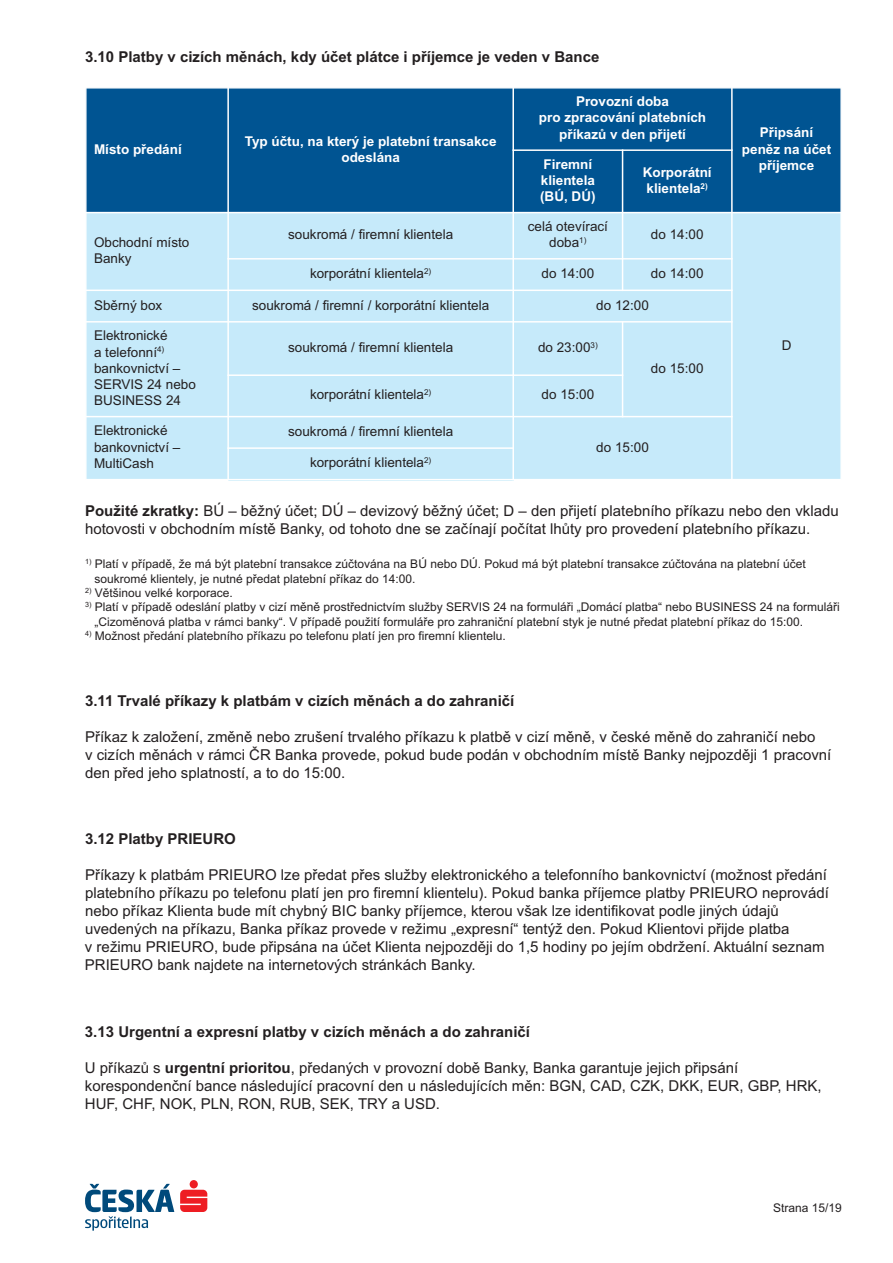
<style>
.page{position:relative;width:893px;height:1263px;background:#fff}
.page>*{position:absolute;margin:0;border:0;box-sizing:border-box;transform-origin:0 0}
.t1{font:15px/18px "Arial";color:#231f20}
.t2{font:700 15px "Arial";color:#231f20}
.t3{font:13.5px/16.2px "Arial";color:#231f20}
.t4{font:700 13.5px/16.2px "Arial";color:#fff;text-align:center}
.t5{font:12px/14.4px "Arial";color:#231f20}
.s1{font-weight:700}
</style>
<div class="page">
<div style="left:85px;top:87px;width:143px;height:126px;background:#005492"></div>
<div style="left:228px;top:87px;width:285px;height:126px;background:#005492"></div>
<div style="left:513px;top:87px;width:219px;height:63px;background:#005492"></div>
<div style="left:732px;top:87px;width:110px;height:126px;background:#005492"></div>
<div style="left:513px;top:150px;width:110px;height:63px;background:#005492"></div>
<div style="left:623px;top:150px;width:109px;height:63px;background:#005492"></div>
<div style="left:85px;top:213px;width:143px;height:77px;background:#c6eafa"></div>
<div style="left:228px;top:213px;width:285px;height:46px;background:#c6eafa"></div>
<div style="left:513px;top:213px;width:110px;height:46px;background:#c6eafa"></div>
<div style="left:623px;top:213px;width:109px;height:46px;background:#c6eafa"></div>
<div style="left:732px;top:213px;width:110px;height:267px;background:#c6eafa"></div>
<div style="left:228px;top:259px;width:285px;height:31px;background:#c6eafa"></div>
<div style="left:513px;top:259px;width:110px;height:31px;background:#c6eafa"></div>
<div style="left:623px;top:259px;width:109px;height:31px;background:#c6eafa"></div>
<div style="left:85px;top:290px;width:143px;height:32px;background:#c6eafa"></div>
<div style="left:228px;top:290px;width:285px;height:32px;background:#c6eafa"></div>
<div style="left:513px;top:290px;width:219px;height:32px;background:#c6eafa"></div>
<div style="left:85px;top:322px;width:143px;height:95px;background:#c6eafa"></div>
<div style="left:228px;top:322px;width:285px;height:53px;background:#c6eafa"></div>
<div style="left:513px;top:322px;width:110px;height:53px;background:#c6eafa"></div>
<div style="left:623px;top:322px;width:109px;height:95px;background:#c6eafa"></div>
<div style="left:228px;top:375px;width:285px;height:42px;background:#c6eafa"></div>
<div style="left:513px;top:375px;width:110px;height:42px;background:#c6eafa"></div>
<div style="left:85px;top:417px;width:143px;height:63px;background:#c6eafa"></div>
<div style="left:228px;top:417px;width:285px;height:31px;background:#c6eafa"></div>
<div style="left:513px;top:417px;width:219px;height:63px;background:#c6eafa"></div>
<div style="left:228px;top:448px;width:285px;height:32px;background:#c6eafa"></div>
<hr style="left:85px;top:87px;width:2px;height:393px;background:#fff">
<hr style="left:227px;top:87px;width:2px;height:393px;background:#fff">
<hr style="left:512px;top:87px;width:2px;height:393px;background:#fff">
<hr style="left:622px;top:149px;width:1px;height:142px;background:#fff">
<hr style="left:622px;top:321px;width:1px;height:96px;background:#fff">
<hr style="left:731px;top:87px;width:2px;height:393px;background:#fff">
<hr style="left:840px;top:87px;width:2px;height:393px;background:#fff">
<hr style="left:85px;top:87px;width:757px;height:2px;background:#fff">
<hr style="left:512px;top:149px;width:221px;height:2px;background:#fff">
<hr style="left:85px;top:212px;width:757px;height:1px;background:#fff">
<hr style="left:227px;top:258px;width:506px;height:2px;background:#fff">
<hr style="left:85px;top:290px;width:648px;height:1px;background:#fff">
<hr style="left:85px;top:321px;width:648px;height:2px;background:#fff">
<hr style="left:227px;top:374px;width:396px;height:2px;background:#fff">
<hr style="left:85px;top:416px;width:648px;height:1px;background:#fff">
<hr style="left:227px;top:447px;width:287px;height:2px;background:#fff">
<hr style="left:85px;top:479px;width:757px;height:1px;background:#fff">
<svg style="left:180px;top:1180px;width:27px;height:32px"></svg>
<svg style="left:85px;top:1184px;width:89px;height:46px"></svg>
<p class="t2" style="left:85px;top:48px;width:516px">3.10 Platby v cizích měnách, kdy účet plátce i příjemce je veden v Bance</p>
<p class="t4" style="left:94px;top:141px;width:89px">Místo předání</p>
<p class="t4" style="left:245px;top:133px;width:253px">Typ účtu, na který je platební transakce odeslána</p>
<p class="t4" style="left:539px;top:94px;width:169px">Provozní doba<br>pro zpracování platebních příkazů v den přijetí</p>
<p class="t4" style="left:742px;top:125px;width:91px">Připsání peněz na účet</p>
<p class="t4" style="left:543px;top:156px;width:50px">Firemní</p>
<p class="t4" style="left:759px;top:157px;width:57px">příjemce</p>
<p class="t4" style="left:540px;top:172px;width:57px;text-align:left">klientela (BÚ, DÚ)</p>
<p class="t4" style="left:643px;top:164px;width:70px;text-align:left">Korporátní klientela<sup>2)</sup></p>
<p class="t3" style="left:94px;top:234px;width:97px">Obchodní místo<br>Banky</p>
<p class="t3" style="left:288px;top:226px;width:167px">soukromá / firemní klientela</p>
<p class="t3" style="left:528px;top:218px;width:82px;text-align:center">celá otevírací doba<sup>1)</sup></p>
<p class="t3" style="left:651px;top:226px;width:54px">do 14:00</p>
<p class="t3" style="left:310px;top:265px;width:123px">korporátní klientela<sup>2)</sup></p>
<p class="t3" style="left:542px;top:265px;width:54px">do 14:00</p>
<p class="t3" style="left:651px;top:265px;width:54px">do 14:00</p>
<p class="t3" style="left:94px;top:297px;width:70px">Sběrný box</p>
<p class="t3" style="left:252px;top:297px;width:239px">soukromá / firemní / korporátní klientela</p>
<p class="t3" style="left:596px;top:297px;width:54px">do 12:00</p>
<p class="t3" style="left:94px;top:328px;width:103px">Elektronické<br>a telefonní<sup>4) </sup>bankovnictví –<br>SERVIS 24 nebo<br>BUSINESS 24</p>
<p class="t3" style="left:288px;top:339px;width:167px">soukromá / firemní klientela</p>
<p class="t3" style="left:538px;top:339px;width:61px">do 23:00<sup>3)</sup></p>
<p class="t3" style="left:651px;top:360px;width:54px">do 15:00</p>
<p class="t3" style="left:310px;top:387px;width:123px">korporátní klientela<sup>2)</sup></p>
<p class="t3" style="left:542px;top:387px;width:54px">do 15:00</p>
<p class="t3" style="left:94px;top:423px;width:88px">Elektronické bankovnictví –<br>MultiCash</p>
<p class="t3" style="left:288px;top:423px;width:167px">soukromá / firemní klientela</p>
<p class="t3" style="left:310px;top:455px;width:123px">korporátní klientela<sup>2)</sup></p>
<p class="t3" style="left:596px;top:439px;width:54px">do 15:00</p>
<p class="t3" style="left:782px;top:337px;width:11px">D</p>
<p class="t1" style="left:85px;top:502px;width:755px"><span class="s1">Použité zkratky:</span> BÚ – běžný účet; DÚ – devizový běžný účet; D – den přijetí platebního příkazu nebo den vkladu hotovosti v obchodním místě Banky, od tohoto dne se začínají počítat lhůty pro provedení platebního příkazu.</p>
<p class="t5" style="left:95px;top:557px;width:713px;text-indent:-10px"><sup>1)</sup> Platí v případě, že má být platební transakce zúčtována na BÚ nebo DÚ. Pokud má být platební transakce zúčtována na platební účet soukromé klientely, je nutné předat platební příkaz do 14:00.</p>
<p class="t5" style="left:85px;top:586px;width:149px"><sup>2)</sup> Většinou velké korporace.</p>
<p class="t5" style="left:95px;top:600px;width:747px;text-indent:-10px"><sup>3)</sup> Platí v případě odeslání platby v cizí měně prostřednictvím služby SERVIS 24 na formuláři „Domácí platba“ nebo BUSINESS 24 na formuláři „Cizoměnová platba v rámci banky“. V případě použití formuláře pro zahraniční platební styk je nutné předat platební příkaz do 15:00.</p>
<p class="t5" style="left:85px;top:629px;width:422px"><sup>4)</sup> Možnost předání platebního příkazu po telefonu platí jen pro firemní klientelu.</p>
<p class="t2" style="left:85px;top:692px;width:431px">3.11 Trvalé příkazy k platbám v cizích měnách a do zahraničí</p>
<p class="t1" style="left:85px;top:727px;width:748px">Příkaz k založení, změně nebo zrušení trvalého příkazu k platbě v cizí měně, v české měně do zahraničí nebo<br>v cizích měnách v rámci ČR Banka provede, pokud bude podán v obchodním místě Banky nejpozději 1 pracovní den před jeho splatností, a to do 15:00.</p>
<p class="t2" style="left:85px;top:830px;width:152px">3.12 Platby PRIEURO</p>
<p class="t1" style="left:85px;top:866px;width:745px">Příkazy k platbám PRIEURO lze předat přes služby elektronického a telefonního bankovnictví (možnost předání platebního příkazu po telefonu platí jen pro firemní klientelu). Pokud banka příjemce platby PRIEURO neprovádí nebo příkaz Klienta bude mít chybný BIC banky příjemce, kterou však lze identifikovat podle jiných údajů uvedených na příkazu, Banka příkaz provede v režimu „expresní“ tentýž den. Pokud Klientovi přijde platba<br>v režimu PRIEURO, bude připsána na účet Klienta nejpozději do 1,5 hodiny po jejím obdržení. Aktuální seznam PRIEURO bank najdete na internetových stránkách Banky.</p>
<p class="t2" style="left:85px;top:1023px;width:447px">3.13 Urgentní a expresní platby v cizích měnách a do zahraničí</p>
<p class="t1" style="left:85px;top:1059px;width:738px">U příkazů s <span class="s1">urgentní prioritou</span>, předaných v provozní době Banky, Banka garantuje jejich připsání korespondenční bance následující pracovní den u následujících měn: BGN, CAD, CZK, DKK, EUR, GBP, HRK,<br>HUF, CHF, NOK, PLN, RON, RUB, SEK, TRY a USD.</p>
<p class="t5" style="left:773px;top:1200px;width:70px">Strana 15/19</p>
</div>
